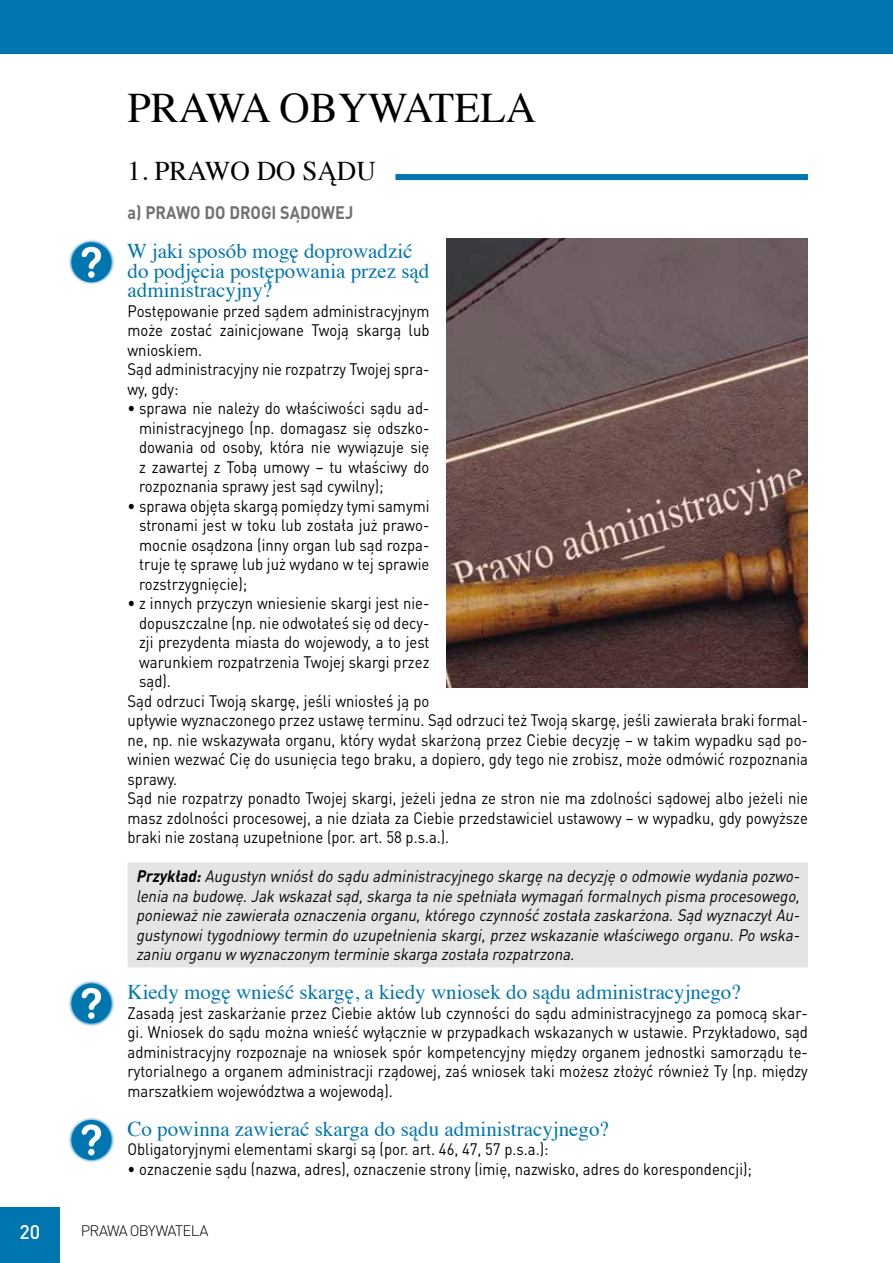
<style>
.page{position:relative;width:893px;height:1263px;background:#fff}
.page>*{position:absolute;margin:0;border:0;box-sizing:border-box;transform-origin:0 0}
.t1{font:42px "Times";color:#000}
.t2{font:27px "Times";color:#000}
.t3{font:21px/19.5px "Times";color:#0075b0}
.t4{font:500 19.5px "DIN Pro";color:#fff}
.t5{font:700 18px "DIN Pro";color:#707172;scale:.9 1}
.t6{font:16.5px/19.5px "DIN Pro";color:#000;text-align:justify;scale:.9 1}
.t7{font:italic 16.5px/19.5px "DIN Pro";color:#000;text-align:justify;scale:.9 1}
.t8{font:300 15px "DIN Pro";letter-spacing:-.05em;color:#000}
.s1{font-weight:700}
</style>
<div class="page">
<div style="left:0;top:1208px;width:60px;height:55px;background:#0075b0"></div>
<div style="left:0;top:0;width:893px;height:53px;background:#0075b0"></div>
<div style="left:395px;top:174px;width:413px;height:6px;background:#0075b0"></div>
<div style="left:128px;top:862px;width:680px;height:105px;background:#e3e4e4"></div>
<svg style="left:68px;top:239px;width:46px;height:46px"></svg>
<div style="left:71px;top:242px;width:40px;height:40px;background:#0075b0;border-radius:50%"></div>
<div style="left:79px;top:244px;width:25px;height:37px;background:#0075b0"></div>
<svg style="left:82px;top:247px;width:19px;height:31px"></svg>
<svg style="left:68px;top:980px;width:46px;height:46px"></svg>
<div style="left:71px;top:983px;width:40px;height:40px;background:#0075b0;border-radius:50%"></div>
<div style="left:79px;top:985px;width:25px;height:37px;background:#0075b0"></div>
<svg style="left:82px;top:988px;width:19px;height:31px"></svg>
<svg style="left:68px;top:1117px;width:46px;height:46px"></svg>
<div style="left:71px;top:1120px;width:40px;height:40px;background:#0075b0;border-radius:50%"></div>
<div style="left:79px;top:1121px;width:25px;height:37px;background:#0075b0"></div>
<svg style="left:82px;top:1124px;width:19px;height:31px"></svg>
<img style="left:446px;top:239px;width:362px;height:448px">
<p class="t4" style="left:19px;top:1219px;width:22px">20</p>
<h1 class="t1" style="left:128px;top:68px;width:410px">PRAWA OBYWATELA</h1>
<h2 class="t2" style="left:128px;top:146px;width:250px">1. PRAWO DO SĄDU</h2>
<p class="t5" style="left:128px;top:200px;width:252px">a) PRAWO DO DROGI SĄDOWEJ</p>
<p class="t3" style="left:127px;top:239px;width:304px">W jaki sposób mogę doprowadzić do podjęcia postępowania przez sąd administracyjny?</p>
<p class="t6" style="left:128px;top:300px;width:337px;text-align:left">Postępowanie przed sądem administracyjnym może zostać zainicjowane Twoją skargą lub wnioskiem.<br>Sąd administracyjny nie rozpatrzy Twojej spra&shy;wy, gdy:</p>
<p class="t6" style="left:139px;top:398px;width:324px;text-indent:-12px">• sprawa nie należy do właściwości sądu ad&shy;ministracyjnego (np. domagasz się odszko&shy;dowania od osoby, która nie wywiązuje się z zawartej z Tobą umowy – tu właściwy do rozpoznania sprawy jest sąd cywilny);</p>
<p class="t6" style="left:139px;top:495px;width:324px;text-indent:-12px">• sprawa objęta skargą pomiędzy tymi samymi stronami jest w toku lub została już prawo&shy;mocnie osądzona (inny organ lub sąd rozpa&shy;truje tę sprawę lub już wydano w tej sprawie rozstrzygnięcie);</p>
<p class="t6" style="left:128px;top:593px;width:337px">• z innych przyczyn wniesienie skargi jest nie-</p>
<p class="t6" style="left:139px;top:612px;width:324px">dopuszczalne (np. nie odwołałeś się od decy-</p>
<p class="t6" style="left:139px;top:632px;width:324px">zji prezydenta miasta do wojewody, a to jest</p>
<p class="t6" style="left:139px;top:651px;width:324px">warunkiem rozpatrzenia Twojej skargi przez</p>
<p class="t6" style="left:139px;top:671px;width:37px">sąd).</p>
<p class="t6" style="left:128px;top:690px;width:337px">Sąd odrzuci Twoją skargę, jeśli wniosłeś ją po</p>
<p class="t6" style="left:128px;top:710px;width:757px">upływie wyznaczonego przez ustawę terminu. Sąd odrzuci też Twoją skargę, jeśli zawierała braki formal-</p>
<p class="t6" style="left:128px;top:729px;width:757px">ne, np. nie wskazywała organu, który wydał skarżoną przez Ciebie decyzję – w takim wypadku sąd po-</p>
<p class="t6" style="left:128px;top:749px;width:757px">winien wezwać Cię do usunięcia tego braku, a dopiero, gdy tego nie zrobisz, może odmówić rozpoznania</p>
<p class="t6" style="left:128px;top:768px;width:57px">sprawy.</p>
<p class="t6" style="left:128px;top:788px;width:757px">Sąd nie rozpatrzy ponadto Twojej skargi, jeżeli jedna ze stron nie ma zdolności sądowej albo jeżeli nie</p>
<p class="t6" style="left:128px;top:807px;width:757px">masz zdolności procesowej, a nie działa za Ciebie przedstawiciel ustawowy – w wypadku, gdy powyższe</p>
<p class="t6" style="left:128px;top:827px;width:359px">braki nie zostaną uzupełnione (por. art. 58 p.s.a.).</p>
<p class="t7" style="left:136px;top:866px;width:743px"><span class="s1">Przykład:</span>Augustyn wniósłdo sądu administracyjnego skargę na decyzję o odmowie wydania pozwo&shy;lenia na budowę.Jak wskazałsąd,skarga ta nie spełniała wymagań formalnych pisma procesowego, ponieważnie zawierała oznaczenia organu,którego czynność została zaskarżona.Sąd wyznaczyłAu&shy;gustynowitygodniowytermin do uzupełnienia skargi,przezwskazanie właściwego organu.Po wska&shy;zaniu organu w wyznaczonym terminie skarga została rozpatrzona.</p>
<p class="t3" style="left:128px;top:980px;width:615px">Kiedy mogę wnieść skargę, a kiedy wniosek do sądu administracyjnego?</p>
<p class="t6" style="left:128px;top:1002px;width:757px">Zasadą jest zaskarżanie przez Ciebie aktów lub czynności do sądu administracyjnego za pomocą skar&shy;gi. Wniosek do sądu można wnieść wyłącznie w przypadkach wskazanych w ustawie. Przykładowo, sąd administracyjny rozpoznaje na wniosek spór kompetencyjny między organem jednostki samorządu te&shy;rytorialnego a organem administracji rządowej, zaś wniosek taki możesz złożyć również Ty (np. między marszałkiem województwa a wojewodą).</p>
<p class="t3" style="left:128px;top:1117px;width:483px">Co powinna zawierać skarga do sądu administracyjnego?</p>
<p class="t6" style="left:128px;top:1139px;width:469px">Obligatoryjnymi elementami skargi są (por. art. 46, 47, 57 p.s.a.):</p>
<p class="t6" style="left:128px;top:1158px;width:695px">• oznaczenie sądu (nazwa, adres), oznaczenie strony (imię, nazwisko, adres do korespondencji);</p>
<p class="t8" style="left:81px;top:1220px;width:129px">PRAWA OBYWATELA</p>
</div>
